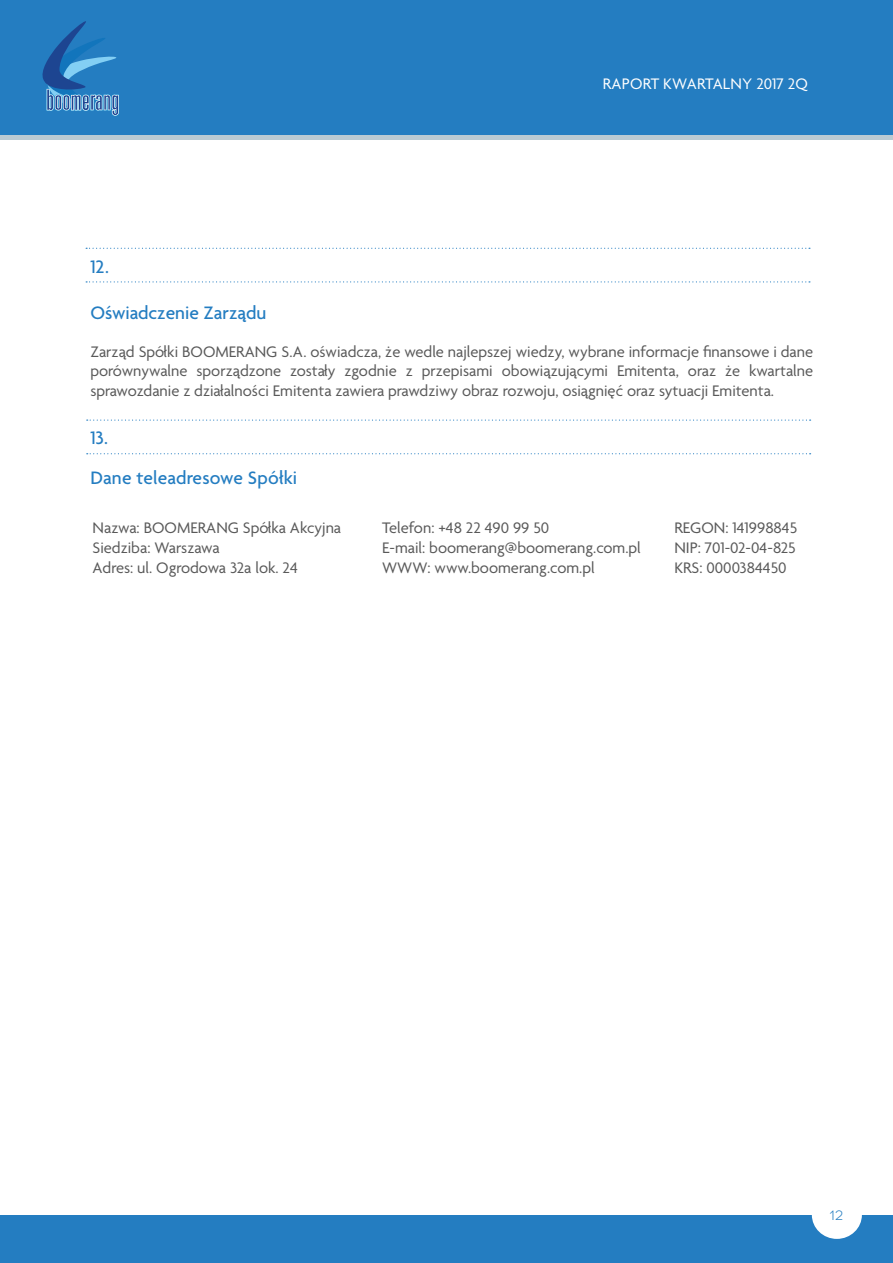
<style>
.page{position:relative;width:893px;height:1263px;background:#fff}
.page>*{position:absolute;margin:0;border:0;box-sizing:border-box;transform-origin:0 0}
.t1{font:500 19.5px/40.8px "Agenda Pl";color:#247dc1}
.t2{font:16.5px/19.8px "Agenda Pl";color:#595959}
.t3{font:16.5px "Agenda Pl";letter-spacing:.015em;color:#fff}
.t4{font:13.5px "Novecentowide";color:#247dc1}
</style>
<div class="page">
<div style="left:0;top:0;width:893px;height:138px;background:#247dc1"></div>
<hr style="left:0;top:135px;width:893px;height:4px;background:#bacad3">
<div style="left:0;top:1215px;width:893px;height:48px;background:#247dc1"></div>
<svg style="left:42px;top:21px;width:77px;height:95px"></svg>
<div style="left:812px;top:1191px;width:50px;height:48px;background:#fff;border-radius:50%"></div>
<svg style="left:87px;top:419px;width:724px;height:2px"></svg>
<svg style="left:87px;top:453px;width:724px;height:1px"></svg>
<svg style="left:86px;top:248px;width:724px;height:1px"></svg>
<svg style="left:86px;top:281px;width:724px;height:1px"></svg>
<p class="t3" style="left:603px;top:74px;width:207px">RAPORT KWARTALNY 2017 2Q</p>
<p class="t1" style="left:90px;top:245px;width:20px">12.</p>
<p class="t1" style="left:90px;top:292px;width:178px">Oświadczenie Zarządu</p>
<p class="t2" style="left:90px;top:341px;width:724px;text-align:justify">Zarząd Spółki BOOMERANG S.A. oświadcza, że wedle najlepszej wiedzy, wybrane informacje finansowe i dane porównywalne sporządzone zostały zgodnie z przepisami obowiązującymi Emitenta, oraz że kwartalne sprawozdanie z działalności Emitenta zawiera prawdziwy obraz rozwoju, osiągnięć oraz sytuacji Emitenta.</p>
<p class="t1" style="left:90px;top:416px;width:208px">13.<br>Dane teleadresowe Spółki</p>
<p class="t2" style="left:93px;top:518px;width:250px">Nazwa: BOOMERANG Spółka Akcyjna<br>Siedziba: Warszawa<br>Adres: ul. Ogrodowa 32a lok. 24</p>
<p class="t2" style="left:382px;top:518px;width:260px">Telefon: +48 22 490 99 50<br>E-mail: boomerang@boomerang.com.pl<br>WWW: www.boomerang.com.pl</p>
<p class="t2" style="left:674px;top:518px;width:124px;text-align:justify">REGON: 141998845<br>NIP: 701-02-04-825<br>KRS: 0000384450</p>
<p class="t4" style="left:830px;top:1207px;width:15px">12</p>
</div>
